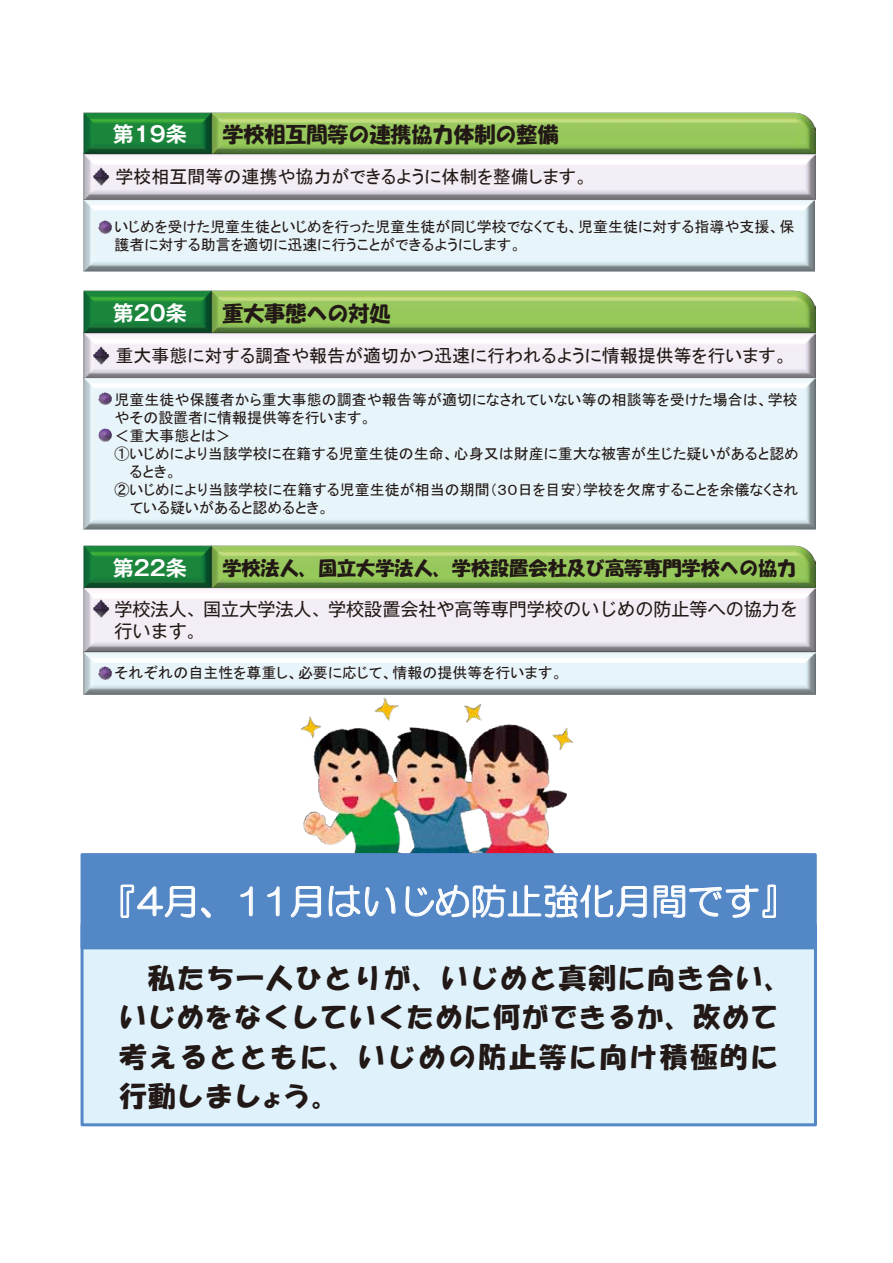
<style>
.page{position:relative;width:893px;height:1263px;background:#fff}
.page>*{position:absolute;margin:0;border:0;box-sizing:border-box;transform-origin:0 0}
.t1{font:36px "HG Maru Gothic MPRO";letter-spacing:.005em;color:#fff}
.t2{font:27.6px/39.3px "HG Soei Kakupoptai";letter-spacing:.065em;color:#221815}
.t3{font:21px "HG Soei Kakupoptai";color:#221815}
.t4{font:700 21px "Gothic MB101 Pr 6 De";color:#fff}
.t5{font:19.2px "HG Soei Kakupoptai";color:#221815}
.t6{font:18px "MS P Gothic";color:#221815}
.t7{font:18px/21.8px "Gothic MB101 Pr 6";color:#221815}
.t8{font:15px/18px "MS P Gothic";letter-spacing:.005em;color:#221815}
</style>
<div class="page">
<div style="left:81px;top:945px;width:734px;height:180px;background:#dff2fc"></div>
<img style="left:300px;top:697px;width:274px;height:156px">
<img style="left:84px;top:112px;width:732px;height:160px">
<img style="left:84px;top:291px;width:732px;height:239px">
<img style="left:84px;top:546px;width:732px;height:149px">
<svg style="left:98px;top:220px;width:13px;height:13px"></svg>
<img style="left:92px;top:168px;width:18px;height:18px">
<svg style="left:98px;top:392px;width:13px;height:13px"></svg>
<img style="left:92px;top:346px;width:18px;height:18px">
<svg style="left:98px;top:429px;width:13px;height:13px"></svg>
<svg style="left:98px;top:667px;width:13px;height:12px"></svg>
<img style="left:92px;top:600px;width:18px;height:18px">
<div style="left:81px;top:923px;width:736px;height:203px;border:3px solid #5487c6"></div>
<div style="left:82px;top:854px;width:733px;height:94px;background:#5487c6"></div>
<div style="left:81px;top:853px;width:736px;height:96px;border:3px solid #5487c6"></div>
<svg style="left:120px;top:884px;width:91px;height:34px"></svg>
<svg style="left:240px;top:886px;width:13px;height:31px"></svg>
<svg style="left:267px;top:886px;width:13px;height:31px"></svg>
<svg style="left:291px;top:886px;width:31px;height:32px"></svg>
<svg style="left:328px;top:885px;width:68px;height:32px"></svg>
<svg style="left:405px;top:884px;width:242px;height:34px"></svg>
<svg style="left:653px;top:884px;width:123px;height:34px"></svg>
<h3 class="t4" style="left:113px;top:117px;width:76px">第19条</h3>
<h3 class="t3" style="left:222px;top:124px;width:338px">学校相互間等の連携協力体制の整備</h3>
<p class="t6" style="left:115px;top:168px;width:474px">学校相互間等の連携や協力ができるように体制を整備します。</p>
<p class="t8" style="left:115px;top:217px;width:681px">いじめを受けた児童生徒といじめを行った児童生徒が同じ学校でなくても、児童生徒に対する指導や支援、保護者に対する助言を適切に迅速に行うことができるようにします。</p>
<h3 class="t4" style="left:113px;top:296px;width:76px">第20条</h3>
<h3 class="t3" style="left:222px;top:303px;width:170px">重大事態への対処</h3>
<p class="t6" style="left:115px;top:346px;width:674px">重大事態に対する調査や報告が適切かつ迅速に行われるように情報提供等を行います。</p>
<p class="t8" style="left:115px;top:391px;width:685px">児童生徒や保護者から重大事態の調査や報告等が適切になされていない等の相談等を受けた場合は、学校</p>
<p class="t8" style="left:115px;top:409px;width:258px">やその設置者に情報提供等を行います。</p>
<p class="t8" style="left:115px;top:427px;width:118px">＜重大事態とは＞</p>
<p class="t8" style="left:115px;top:445px;width:686px">①いじめにより当該学校に在籍する児童生徒の生命、心身又は財産に重大な被害が生じた疑いがあると認め</p>
<p class="t8" style="left:130px;top:463px;width:48px">るとき。</p>
<p class="t8" style="left:115px;top:481px;width:685px">②いじめにより当該学校に在籍する児童生徒が相当の期間（３０日を目安）学校を欠席することを余儀なくされ</p>
<p class="t8" style="left:130px;top:499px;width:201px">ている疑いがあると認めるとき。</p>
<h3 class="t4" style="left:113px;top:551px;width:76px">第22条</h3>
<p class="t5" style="left:222px;top:558px;width:576px">学校法人、国立大学法人、学校設置会社及び高等専門学校への協力</p>
<p class="t7" style="left:114px;top:597px;width:685px">学校法人、国立大学法人、学校設置会社や高等専門学校のいじめの防止等への協力を行います。</p>
<p class="t8" style="left:115px;top:664px;width:450px">それぞれの自主性を尊重し、必要に応じて、情報の提供等を行います。</p>
<h1 class="t1" style="left:101px;top:883px;width:697px">『4月、11月はいじめ防止強化月間です』</h1>
<h2 class="t2" style="left:119px;top:958px;width:674px">　私たち一人ひとりが、いじめと真剣に向き合い、いじめをなくしていくために何ができるか、改めて考えるとともに、いじめの防止等に向け積極的に行動しましょう。</h2>
</div>
